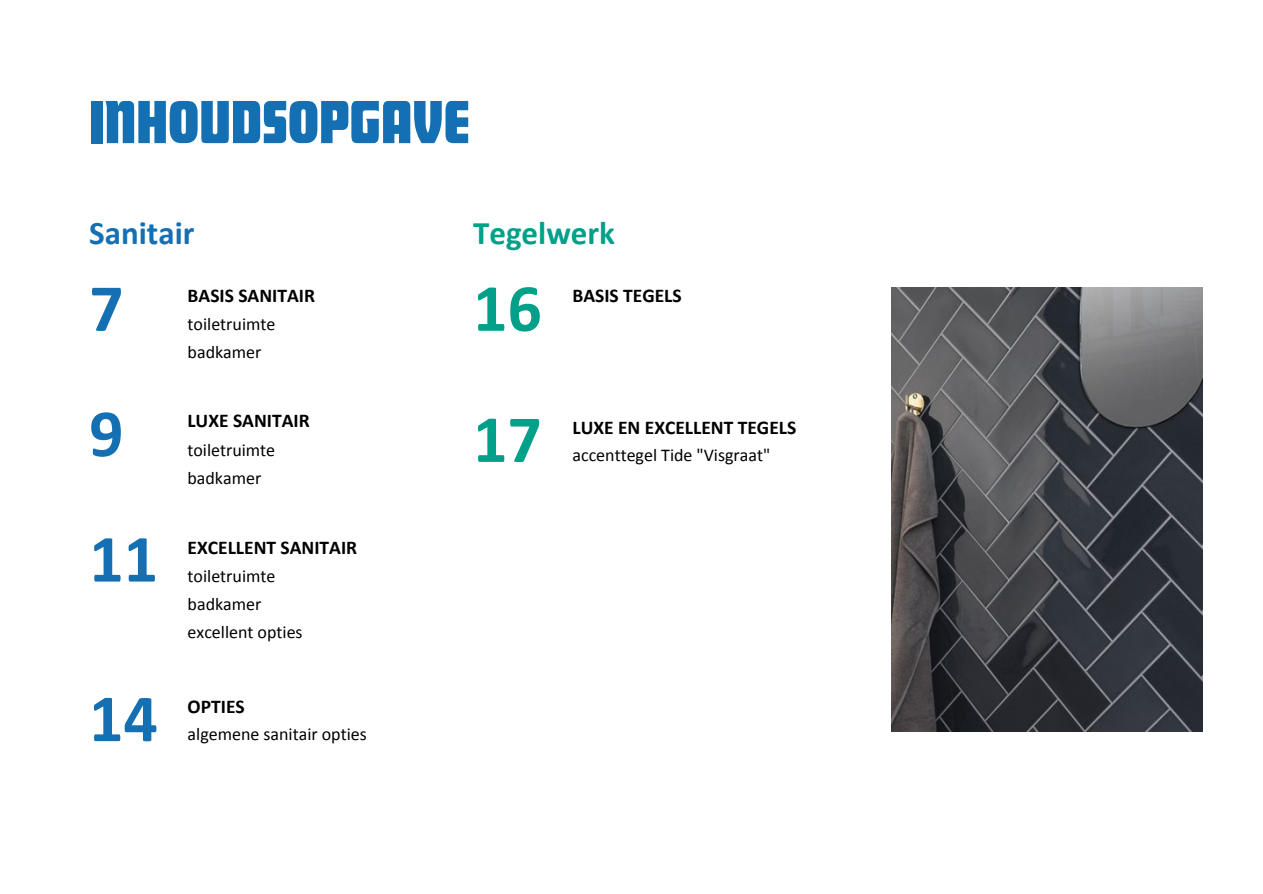
<style>
.page{position:relative;width:1263px;height:894px;background:#fff}
.page>*{position:absolute;margin:0;border:0;box-sizing:border-box;transform-origin:0 0}
.t1{font:700 67.8px "Calibri";color:#1470b2}
.t2{font:700 67.8px "Calibri";color:#00a089}
.t3{font:700 58.5px "Deko Display Serial";color:#1470b2}
.t4{font:700 33px "Calibri";color:#00a089}
.t5{font:700 33px "Calibri";color:#1470b2}
.t6{font:700 19.5px "Calibri";color:#000}
.t7{font:18px "Calibri";color:#000}
</style>
<div class="page">
<img style="left:891px;top:287px;width:312px;height:444px">
<p class="t3" style="left:89px;top:89px;width:383px">INHOUDSOPGAVE</p>
<p class="t5" style="left:89px;top:219px;width:107px">Sanitair</p>
<p class="t1" style="left:89px;top:280px;width:36px">7</p>
<p class="t6" style="left:188px;top:287px;width:129px">BASIS SANITAIR</p>
<p class="t7" style="left:188px;top:316px;width:89px">toiletruimte</p>
<p class="t7" style="left:188px;top:344px;width:75px">badkamer</p>
<p class="t1" style="left:89px;top:405px;width:36px">9</p>
<p class="t6" style="left:187px;top:412px;width:124px">LUXE SANITAIR</p>
<p class="t7" style="left:187px;top:442px;width:89px">toiletruimte</p>
<p class="t7" style="left:187px;top:470px;width:75px">badkamer</p>
<p class="t1" style="left:89px;top:530px;width:70px">11</p>
<p class="t6" style="left:188px;top:539px;width:171px">EXCELLENT SANITAIR</p>
<p class="t7" style="left:188px;top:568px;width:89px">toiletruimte</p>
<p class="t7" style="left:188px;top:596px;width:75px">badkamer</p>
<p class="t7" style="left:188px;top:624px;width:117px">excellent opties</p>
<p class="t1" style="left:89px;top:690px;width:70px">14</p>
<p class="t6" style="left:188px;top:698px;width:59px">OPTIES</p>
<p class="t7" style="left:188px;top:726px;width:181px">algemene sanitair opties</p>
<p class="t4" style="left:473px;top:219px;width:143px">Tegelwerk</p>
<p class="t2" style="left:473px;top:280px;width:70px">16</p>
<p class="t6" style="left:572px;top:287px;width:111px">BASIS TEGELS</p>
<p class="t2" style="left:473px;top:411px;width:70px">17</p>
<p class="t6" style="left:572px;top:419px;width:225px">LUXE EN EXCELLENT TEGELS</p>
<p class="t7" style="left:572px;top:447px;width:199px">accenttegel Tide "Visgraat"</p>
</div>
